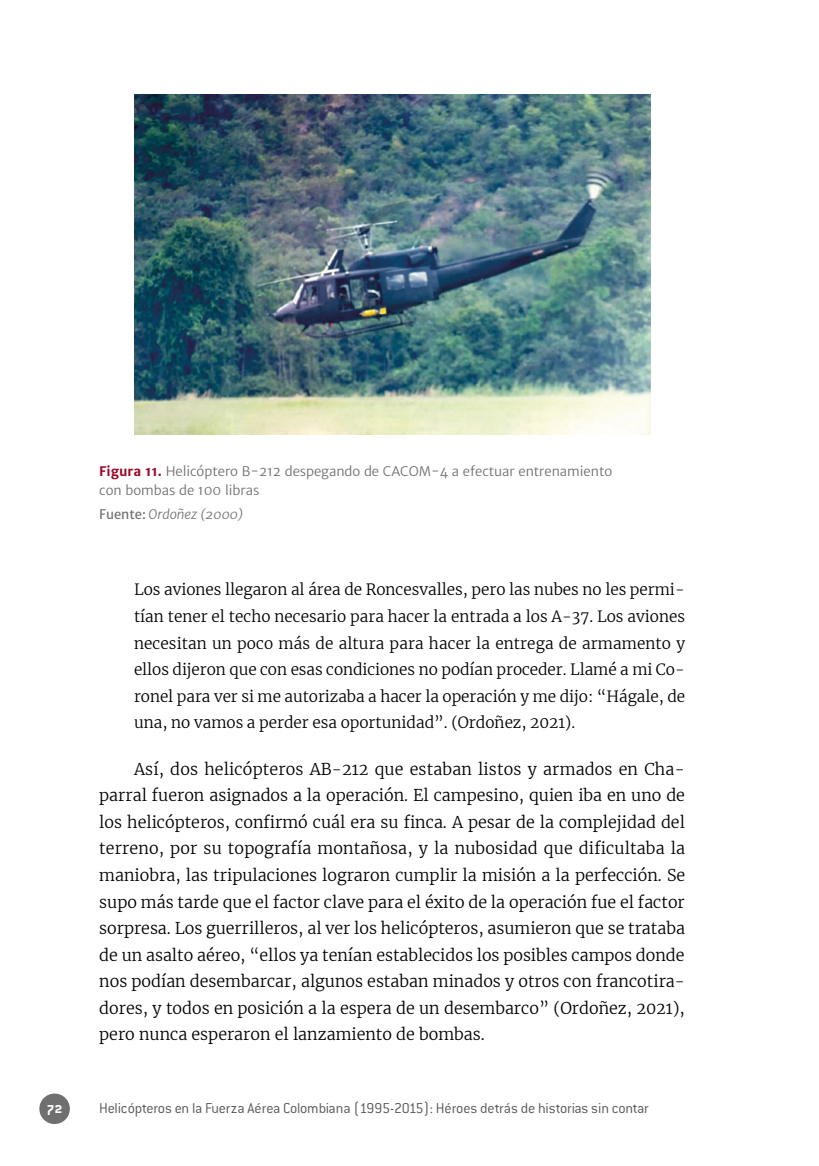
<style>
.page{position:relative;width:819px;height:1166px;background:#fff}
.page>*{position:absolute;margin:0;border:0;box-sizing:border-box;transform-origin:0 0}
.t1{font:300 16.1px/26.6px "Merriweather";color:#000;text-align:justify}
.t2{font:300 15.75px "Conduit ITC Std";letter-spacing:-.01em;color:#575756}
.t3{font:700 15.75px "Conduit ITC Std";color:#fff}
.t4{font:300 15.4px/26.6px "Merriweather";color:#000;text-align:justify}
.t5{font:13.12px/19.2px "Merriweather Sans";letter-spacing:-.005em;color:#706f6f}
.t6{font:italic 13.12px "Merriweather Sans";color:#706f6f}
.s1{font-weight:700;color:#9e0b2a}
.s2{font-style:normal}
</style>
<div class="page">
<div style="left:39px;top:1093px;width:31px;height:31px;background:#706f6f;border-radius:50%"></div>
<img style="left:134px;top:94px;width:516px;height:340px">
<p class="t5" style="left:99px;top:461px;width:514px"><span class="s1">Figura 11.</span> Helicóptero B-212 despegando de CACOM-4 a efectuar entrenamiento con bombas de 100 libras</p>
<p class="t6" style="left:99px;top:506px;width:146px"><span class="s2">Fuente:</span> Ordoñez (2000)</p>
<p class="t4" style="left:134px;top:576px;width:552px">Los aviones llegaron al área de Roncesvalles, pero las nubes no les permi&shy;tían tener el techo necesario para hacer la entrada a los A-37. Los aviones necesitan un poco más de altura para hacer la entrega de armamento y ellos dijeron que con esas condiciones no podían proceder. Llamé a mi Co&shy;ronel para ver si me autorizaba a hacer la operación y me dijo: “Hágale, de una, no vamos a perder esa oportunidad”. (Ordoñez, 2021).</p>
<p class="t1" style="left:99px;top:755px;width:587px;text-indent:35px">Así, dos helicópteros AB-212 que estaban listos y armados en Cha&shy;parral fueron asignados a la operación. El campesino, quien iba en uno de los helicópteros, confirmó cuál era su finca. A pesar de la complejidad del terreno, por su topografía montañosa, y la nubosidad que dificultaba la maniobra, las tripulaciones lograron cumplir la misión a la perfección. Se supo más tarde que el factor clave para el éxito de la operación fue el factor sorpresa. Los guerrilleros, al ver los helicópteros, asumieron que se trataba de un asalto aéreo, “ellos ya tenían establecidos los posibles campos donde nos podían desembarcar, algunos estaban minados y otros con francotira&shy;dores, y todos en posición a la espera de un desembarco” (Ordoñez, 2021), pero nunca esperaron el lanzamiento de bombas.</p>
<p class="t3" style="left:47px;top:1098px;width:17px">72</p>
<p class="t2" style="left:99px;top:1098px;width:551px">Helicópteros en la Fuerza Aérea Colombiana (1995-2015): Héroes detrás de historias sin contar</p>
</div>
